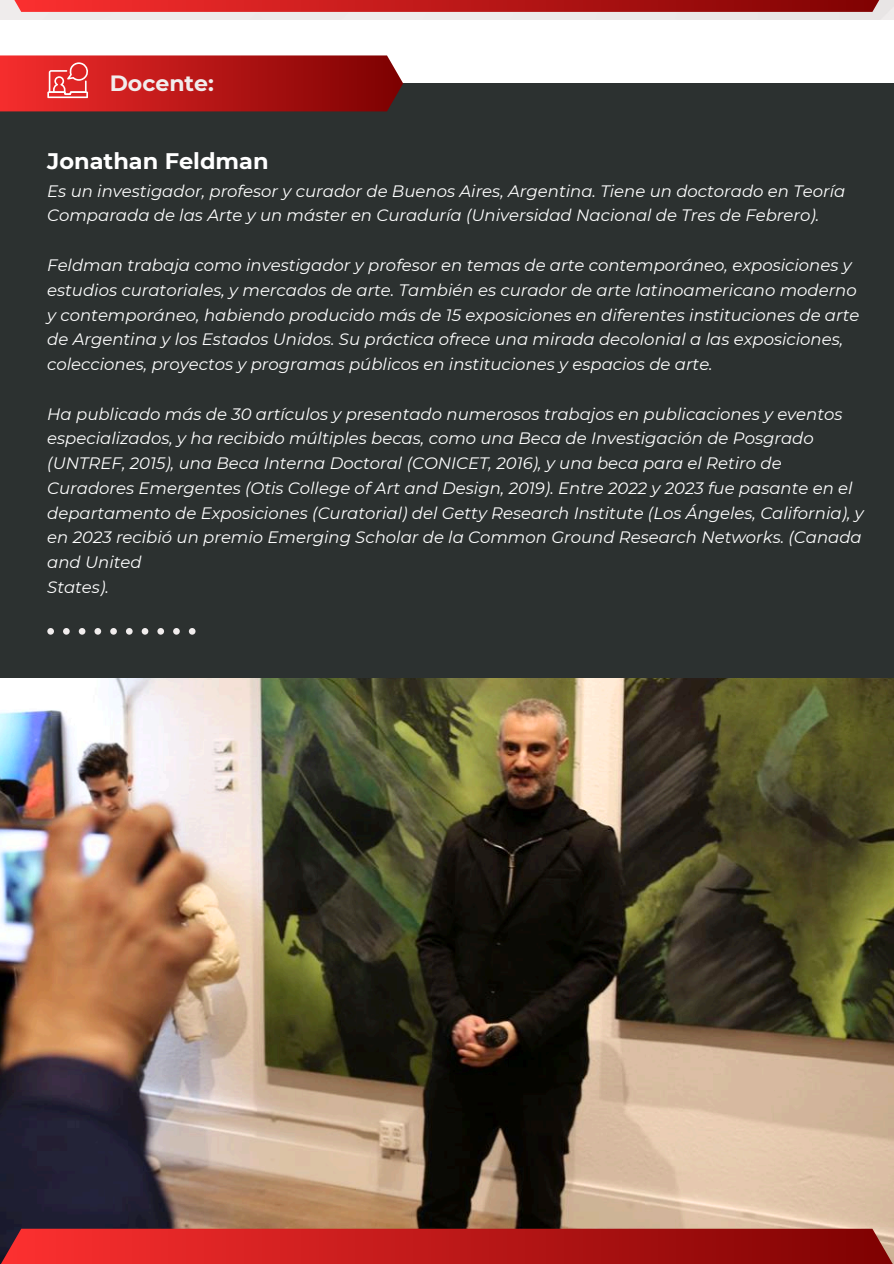
<style>
.page{position:relative;width:894px;height:1264px;background:#fff}
.page>*{position:absolute;margin:0;border:0;box-sizing:border-box;transform-origin:0 0}
.t1{font:700 22.5px "Montserrat";color:#fff}
.t2{font:700 22.05px "Montserrat";color:#f1eded}
.t3{font:italic 16.5px/24.8px "Montserrat";color:#fff}
</style>
<div class="page">
<svg style="left:0;top:0;width:893px;height:12px;background:#bf2222"></svg>
<img style="left:0;top:677px;width:893px;height:551px">
<div style="left:0;top:83px;width:893px;height:594px;background:#2c3130"></div>
<svg style="left:189px;top:628px;width:6px;height:6px"></svg>
<div style="left:173px;top:628px;width:7px;height:6px;background:#f1eded;border-radius:50%"></div>
<div style="left:157px;top:628px;width:7px;height:6px;background:#f1eded;border-radius:50%"></div>
<svg style="left:142px;top:628px;width:6px;height:6px"></svg>
<div style="left:126px;top:628px;width:7px;height:6px;background:#f1eded;border-radius:50%"></div>
<div style="left:110px;top:628px;width:7px;height:6px;background:#f1eded;border-radius:50%"></div>
<div style="left:94px;top:628px;width:7px;height:6px;background:#f1eded;border-radius:50%"></div>
<svg style="left:79px;top:628px;width:6px;height:6px"></svg>
<div style="left:63px;top:628px;width:7px;height:6px;background:#f1eded;border-radius:50%"></div>
<div style="left:47px;top:628px;width:7px;height:6px;background:#f1eded;border-radius:50%"></div>
<svg style="left:0;top:55px;width:403px;height:56px;background:#ba1f1f"></svg>
<div style="left:0;top:1228px;width:893px;height:35px;background:linear-gradient(to right,#f12c2d,#870908)"></div>
<p class="t2" style="left:110px;top:69px;width:106px">Docente:</p>
<h1 class="t1" style="left:47px;top:147px;width:223px">Jonathan Feldman</h1>
<p class="t3" style="left:47px;top:178px;width:799px">Es un investigador, profesor y curador de Buenos Aires, Argentina. Tiene un doctorado en Teoría<br>Comparada de las Arte y un máster en Curaduría (Universidad Nacional de Tres de Febrero).</p>
<p class="t3" style="left:47px;top:253px;width:805px">Feldman trabaja como investigador y profesor en temas de arte contemporáneo, exposiciones y</p>
<p class="t3" style="left:47px;top:277px;width:813px">estudios curatoriales, y mercados de arte. También es curador de arte latinoamericano moderno y contemporáneo, habiendo producido más de 15 exposiciones en diferentes instituciones de arte de Argentina y los Estados Unidos. Su práctica ofrece una mirada decolonial a las exposiciones,</p>
<p class="t3" style="left:47px;top:352px;width:667px">colecciones, proyectos y programas públicos en instituciones y espacios de arte.</p>
<p class="t3" style="left:47px;top:401px;width:818px">Ha publicado más de 30 artículos y presentado numerosos trabajos en publicaciones y eventos especializados, y ha recibido múltiples becas, como una Beca de Investigación de Posgrado (UNTREF, 2015), una Beca Interna Doctoral (CONICET, 2016), y una beca para el Retiro de Curadores Emergentes (Otis College of Art and Design, 2019). Entre 2022 y 2023 fue pasante en el departamento de Exposiciones (Curatorial) del Getty Research Institute (Los Ángeles, California), y en 2023 recibió un premio Emerging Scholar de la Common Ground Research Networks. (Canada and United</p>
<p class="t3" style="left:47px;top:574px;width:63px">States).</p>
</div>
